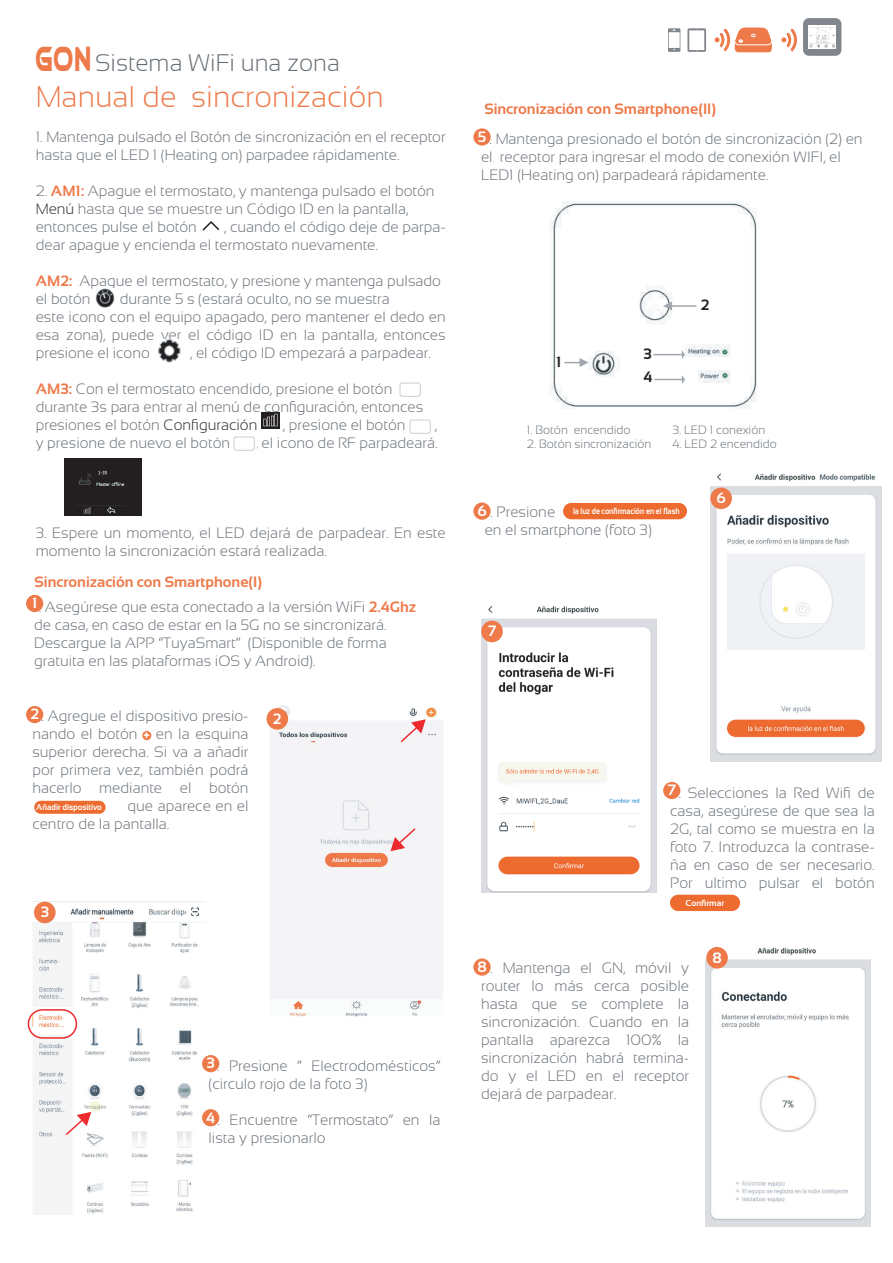
<style>
.page{position:relative;width:893px;height:1263px;background:#fff}
.page>*{position:absolute;margin:0;border:0;box-sizing:border-box;transform-origin:0 0}
.t1{font:300 30px "Sansation";color:#ee7949}
.t2{font:300 24px "Sansation";color:#656d74}
.t3{font:300 15px/18px "Sansation";color:#656d74}
.t4{font:700 15px "Sansation";color:#ee7949}
.t5{font:700 15px "Sansation";color:#fff}
.t6{font:700 15px/22.4px "Sansation";color:#231f20}
.t7{font:300 12px "Sansation";color:#656d74}
.t8{font:700 8.55px "Sansation";color:#fff;scale:.85 1}
.t9{font:700 8.55px "Sansation";color:#fff;scale:.93 1}
.t10{font:700 8.55px "Sansation";color:#fff}
.s1{font-family:"Ethnocentric";font-weight:400;font-size:33px;color:#ee7949}
.s2{font-weight:700;color:#ee7949}
.s3{color:#231f20}
.s4{font-weight:700;color:#fff}
</style>
<div class="page">
<img style="left:158px;top:340px;width:23px;height:23px">
<img style="left:262px;top:413px;width:17px;height:16px">
<img style="left:409px;top:419px;width:22px;height:15px">
<img style="left:399px;top:382px;width:22px;height:15px">
<img style="left:233px;top:436px;width:22px;height:15px">
<img style="left:65px;top:458px;width:77px;height:58px">
<div style="left:142px;top:731px;width:9px;height:9px;background:#ee7949;border-radius:50%"></div>
<img style="left:549px;top:202px;width:208px;height:207px">
<svg style="left:663px;top:301px;width:33px;height:9px"></svg>
<svg style="left:653px;top:350px;width:32px;height:9px"></svg>
<svg style="left:654px;top:375px;width:31px;height:9px"></svg>
<svg style="left:564px;top:358px;width:25px;height:9px"></svg>
<img style="left:270px;top:705px;width:173px;height:312px">
<svg style="left:399px;top:707px;width:38px;height:37px"></svg>
<svg style="left:390px;top:827px;width:27px;height:24px"></svg>
<div style="left:34px;top:801px;width:72px;height:13px;background:#ee6b30;border-radius:6px"></div>
<img style="left:32px;top:902px;width:174px;height:312px">
<svg style="left:64px;top:1101px;width:37px;height:36px"></svg>
<div style="left:28px;top:1009px;width:49px;height:30px;border:2px solid #ec2a2d;border-radius:14px"></div>
<div style="left:34px;top:902px;width:22px;height:21px;background:#ee7949;border-radius:50%"></div>
<div style="left:267px;top:708px;width:21px;height:22px;background:#ee7949;border-radius:50%"></div>
<img style="left:710px;top:473px;width:171px;height:288px">
<img style="left:482px;top:605px;width:174px;height:288px">
<img style="left:705px;top:947px;width:166px;height:280px">
<div style="left:710px;top:487px;width:22px;height:22px;background:#ee7949;border-radius:50%"></div>
<div style="left:563px;top:503px;width:124px;height:16px;background:#ee6b30;border-radius:8px"></div>
<div style="left:481px;top:621px;width:22px;height:21px;background:#ee7949;border-radius:50%"></div>
<div style="left:670px;top:895px;width:70px;height:16px;background:#ee6b30;border-radius:8px"></div>
<div style="left:706px;top:947px;width:22px;height:21px;background:#ee7949;border-radius:50%"></div>
<div style="left:202px;top:1109px;width:17px;height:17px;background:#ee7949;border-radius:50%"></div>
<div style="left:26px;top:706px;width:17px;height:17px;background:#ee7949;border-radius:50%"></div>
<div style="left:202px;top:1055px;width:17px;height:17px;background:#ee7949;border-radius:50%"></div>
<div style="left:473px;top:502px;width:18px;height:18px;background:#ee7949;border-radius:50%"></div>
<div style="left:473px;top:128px;width:18px;height:18px;background:#ee7949;border-radius:50%"></div>
<div style="left:473px;top:958px;width:18px;height:18px;background:#ee7949;border-radius:50%"></div>
<div style="left:663px;top:782px;width:17px;height:17px;background:#ee7949;border-radius:50%"></div>
<div style="left:26px;top:595px;width:17px;height:17px;background:#ee7949;border-radius:50%"></div>
<svg style="left:687px;top:28px;width:19px;height:24px"></svg>
<svg style="left:668px;top:28px;width:12px;height:24px"></svg>
<svg style="left:714px;top:27px;width:83px;height:25px"></svg>
<div style="left:803px;top:18px;width:38px;height:38px;background:#81868d;border-radius:6px"></div>
<div style="left:808px;top:25px;width:28px;height:24px;background:linear-gradient(to right,#ebebeb,#eaeaea)"></div>
<svg style="left:809px;top:28px;width:26px;height:20px"></svg>
<img style="left:95px;top:289px;width:20px;height:19px">
<svg style="left:202px;top:221px;width:18px;height:10px"></svg>
<h2 class="t2" style="left:36px;top:49px;width:306px"><span class="s1">GON</span> Sistema WiFi una zona</h2>
<h1 class="t1" style="left:36px;top:80px;width:349px">Manual de sincronización</h1>
<p class="t3" style="left:36px;top:127px;width:411px">1. Mantenga pulsado el Botón de sincronización en el receptor hasta que el LED 1 (Heating on) parpadee rápidamente.</p>
<p class="t3" style="left:36px;top:181px;width:400px">2. <span class="s2">AM1:</span> Apague el termostato, y mantenga pulsado el botón<br><span class="s3">Menú</span> hasta que se muestre un Código ID en la pantalla, entonces pulse el botón</p>
<p class="t3" style="left:36px;top:217px;width:411px;text-indent:188px">, cuando el código deje de parpa&shy;dear apague y encienda el termostato nuevamente.</p>
<p class="t3" style="left:36px;top:271px;width:407px"><span class="s2">AM2:</span> Apague el termostato, y presione y mantenga pulsado el botón</p>
<p class="t3" style="left:36px;top:289px;width:412px;text-indent:84px">durante 5 s (estará oculto, no se muestra<br>este icono con el equipo apagado, pero mantener el dedo en esa zona), puede ver el código ID en la pantalla, entonces presione el icono</p>
<p class="t3" style="left:190px;top:343px;width:242px">, el código ID empezará a parpadear.</p>
<p class="t3" style="left:36px;top:379px;width:389px"><span class="s2">AM3:</span> Con el termostato encendido, presione el botón durante 3s para entrar al menú de configuración, entonces presiones el botón <span class="s3">Configuración</span></p>
<p class="t3" style="left:283px;top:415px;width:124px">, presione el botón</p>
<p class="t3" style="left:435px;top:415px;width:4px">,</p>
<p class="t3" style="left:36px;top:433px;width:196px">y presione de nuevo el botón</p>
<p class="t3" style="left:256px;top:433px;width:183px">, el icono de RF parpadeará.</p>
<p class="t3" style="left:36px;top:523px;width:411px">3. Espere un momento, el LED dejará de parpadear. En este momento la sincronización estará realizada.</p>
<p class="t4" style="left:35px;top:574px;width:229px">Sincronización con Smartphone(I)</p>
<p class="t3" style="left:34px;top:598px;width:383px">1. Asegúrese que esta conectado a la versión WiFi <span class="s2">2.4Ghz </span>de casa, en caso de estar en la 5G no se sincronizará.<br>Descargue la APP “TuyaSmart” (Disponible de forma gratuita en las plataformas iOS y Android).</p>
<p class="t5" style="left:32px;top:595px;width:7px">1</p>
<p class="t5" style="left:30px;top:706px;width:10px">2</p>
<p class="t3" style="left:32px;top:707px;width:218px;text-align:justify">2. Agregue el dispositivo presio&shy;nando el botón <span class="s4">+</span> en la esquina superior derecha. Si va a añadir por primera vez, también podrá hacerlo mediante el botón</p>
<p class="t3" style="left:128px;top:797px;width:123px">que aparece en el</p>
<p class="t9" style="left:36px;top:802px;width:72px">Añadir dispositivo</p>
<p class="t3" style="left:32px;top:815px;width:139px">centro de la pantalla.</p>
<p class="t5" style="left:273px;top:710px;width:10px">2</p>
<p class="t5" style="left:41px;top:904px;width:10px">3</p>
<p class="t5" style="left:207px;top:1055px;width:10px">3</p>
<p class="t3" style="left:209px;top:1056px;width:233px">3. Presione “ Electrodomésticos” (circulo rojo de la foto 3)</p>
<p class="t3" style="left:209px;top:1110px;width:234px">4. Encuentre “Termostato” en la lista y presionarlo</p>
<p class="t5" style="left:206px;top:1109px;width:10px">4</p>
<p class="t4" style="left:484px;top:101px;width:233px">Sincronización con Smartphone(II)</p>
<p class="t3" style="left:481px;top:129px;width:383px">5. Mantenga presionado el botón de sincronización (2) en el receptor para ingresar el modo de conexión WIFI, el<br>LED1 (Heating on) parpadeará rápidamente.</p>
<p class="t5" style="left:478px;top:128px;width:10px">5</p>
<p class="t6" style="left:556px;top:351px;width:7px">1</p>
<p class="t6" style="left:644px;top:343px;width:10px">3<br>4</p>
<p class="t7" style="left:527px;top:423px;width:105px">1. Botón encendido</p>
<p class="t7" style="left:527px;top:437px;width:126px">2. Botón sincronización</p>
<p class="t6" style="left:701px;top:294px;width:10px">2</p>
<p class="t7" style="left:672px;top:423px;width:94px">3. LED 1 conexión</p>
<p class="t7" style="left:672px;top:437px;width:106px">4. LED 2 encendido</p>
<p class="t5" style="left:477px;top:502px;width:11px">6</p>
<p class="t3" style="left:481px;top:503px;width:172px">6. Presione<br>en el smartphone (foto 3)</p>
<p class="t8" style="left:573px;top:506px;width:127px">la luz de confirmación en el flash</p>
<p class="t5" style="left:488px;top:623px;width:10px">7</p>
<p class="t5" style="left:717px;top:489px;width:11px">6</p>
<p class="t5" style="left:667px;top:782px;width:10px">7</p>
<p class="t3" style="left:670px;top:784px;width:206px;text-align:justify">7. Selecciones la Red Wifi de casa, asegúrese de que sea la 2G, tal como se muestra en la foto 7. Introduzca la contrase&shy;ña en caso de ser necesario.<br>Por ultimo pulsar el botón confirmar.</p>
<p class="t10" style="left:686px;top:898px;width:40px">Confirmar</p>
<p class="t5" style="left:477px;top:958px;width:11px">8</p>
<p class="t3" style="left:481px;top:959px;width:210px;text-align:justify">8. Mantenga el GN, móvil y router lo más cerca posible hasta que se complete la sincronización. Cuando en la pantalla aparezca 100% la sincronización habrá termina&shy;do y el LED en el receptor dejará de parpadear.</p>
<p class="t5" style="left:713px;top:949px;width:11px">8</p>
</div>
